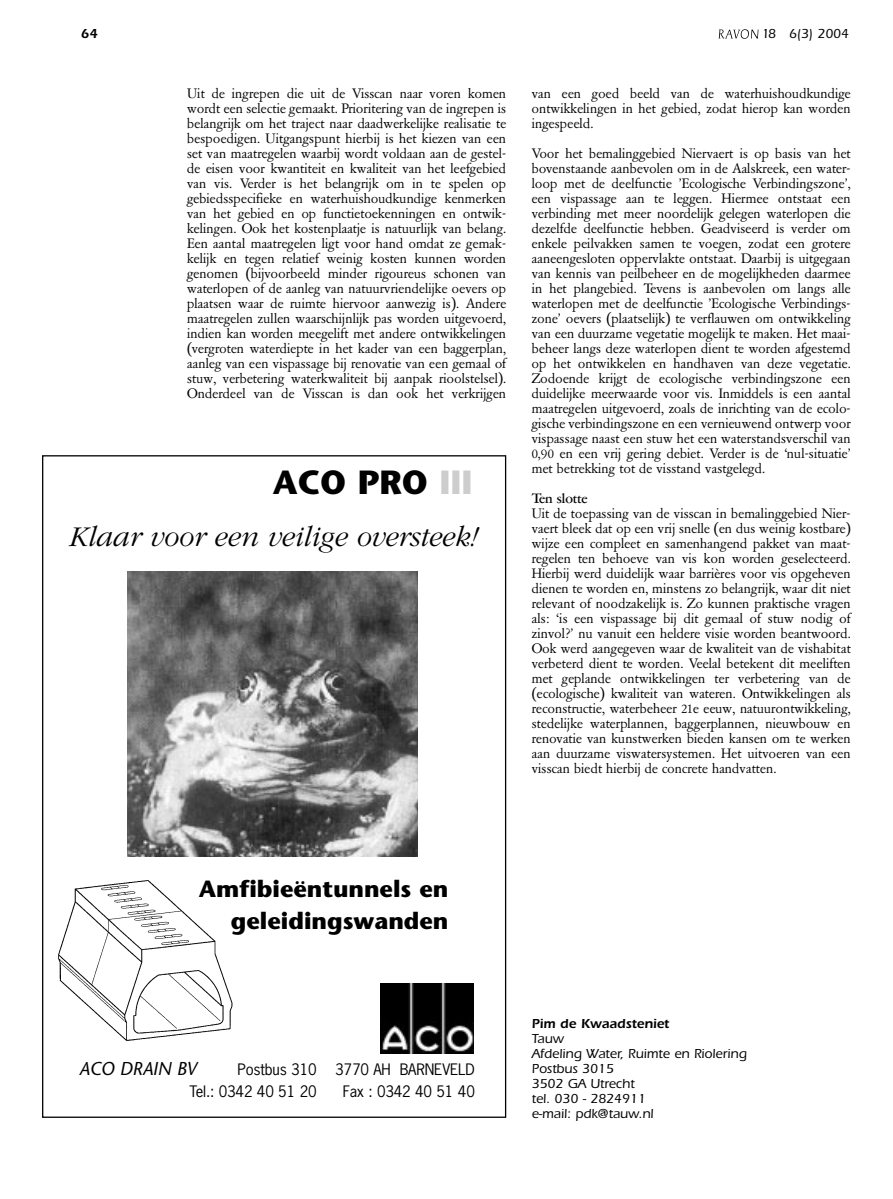
<style>
.page{position:relative;width:893px;height:1199px;background:#fff}
.page>*{position:absolute;margin:0;border:0;box-sizing:border-box;transform-origin:0 0}
.t1{font:700 33.45px "Stone Sans";color:#000}
.t2{font:italic 300 29.7px "Garamond";color:#000}
.t3{font:700 23.4px/31.7px "Stone Sans";color:#000;text-align:right}
.t4{font:italic 18.6px "Stone Sans";letter-spacing:-.01em;color:#000}
.t5{font:14.85px/22.4px "News Gothic";letter-spacing:-.01em;color:#000}
.t6{font:13.5px/15px "Garamont Amsterdam BQ";color:#000;text-align:justify}
.t7{font:500 13.5px/15px "Itc Eras";color:#000}
.t8{font:600 13.5px "Itc Eras";color:#000}
.t9{font:500 13.5px "Garamont Amsterdam BQ";color:#000}
.s1{color:#cdcdcd}
</style>
<div class="page">
<svg style="left:718px;top:29px;width:40px;height:10px"></svg>
<img style="left:380px;top:983px;width:93px;height:70px">
<img style="left:127px;top:571px;width:290px;height:285px">
<img style="left:58px;top:880px;width:175px;height:161px">
<p class="t8" style="left:81px;top:29px;width:19px">64</p>
<p class="t7" style="left:761px;top:27px;width:89px">18 6(3) 2004</p>
<p class="t6" style="left:187px;top:87px;width:320px">Uit de ingrepen die uit de Visscan naar voren komen wordt een selectie gemaakt. Prioritering van de ingrepen is belangrijk om het traject naar daadwerkelijke realisatie te bespoedigen. Uitgangspunt hierbij is het kiezen van een set van maatregelen waarbij wordt voldaan aan de gestel&shy;de eisen voor kwantiteit en kwaliteit van het leefgebied van vis. Verder is het belangrijk om in te spelen op gebiedsspecifieke en waterhuishoudkundige kenmerken van het gebied en op functietoekenningen en ontwik&shy;kelingen. Ook het kostenplaatje is natuurlijk van belang.<br>Een aantal maatregelen ligt voor hand omdat ze gemak&shy;kelijk en tegen relatief weinig kosten kunnen worden genomen (bijvoorbeeld minder rigoureus schonen van waterlopen of de aanleg van natuurvriendelijke oevers op plaatsen waar de ruimte hiervoor aanwezig is). Andere maatregelen zullen waarschijnlijk pas worden uitgevoerd, indien kan worden meegelift met andere ontwikkelingen (vergroten waterdiepte in het kader van een baggerplan, aanleg van een vispassage bij renovatie van een gemaal of stuw, verbetering waterkwaliteit bij aanpak rioolstelsel).<br>Onderdeel van de Visscan is dan ook het verkrijgen</p>
<p class="t6" style="left:531px;top:87px;width:320px">van een goed beeld van de waterhuishoudkundige ontwikkelingen in het gebied, zodat hierop kan worden ingespeeld.</p>
<p class="t6" style="left:531px;top:147px;width:320px">Voor het bemalinggebied Niervaert is op basis van het bovenstaande aanbevolen om in de Aalskreek, een water&shy;loop met de deelfunctie ’Ecologische Verbindingszone’, een vispassage aan te leggen. Hiermee ontstaat een verbinding met meer noordelijk gelegen waterlopen die dezelfde deelfunctie hebben. Geadviseerd is verder om enkele peilvakken samen te voegen, zodat een grotere aaneengesloten oppervlakte ontstaat. Daarbij is uitgegaan van kennis van peilbeheer en de mogelijkheden daarmee in het plangebied. Tevens is aanbevolen om langs alle waterlopen met de deelfunctie ’Ecologische Verbindings&shy;zone’ oevers (plaatselijk) te verflauwen om ontwikkeling van een duurzame vegetatie mogelijk te maken. Het maai&shy;beheer langs deze waterlopen dient te worden afgestemd op het ontwikkelen en handhaven van deze vegetatie.<br>Zodoende krijgt de ecologische verbindingszone een duidelijke meerwaarde voor vis. Inmiddels is een aantal maatregelen uitgevoerd, zoals de inrichting van de ecolo&shy;gische verbindingszone en een vernieuwend ontwerp voor vispassage naast een stuw het een waterstandsverschil van 0,90 en een vrij gering debiet. Verder is de ‘nul-situatie’ met betrekking tot de visstand vastgelegd.</p>
<p class="t9" style="left:531px;top:493px;width:57px">Ten slotte</p>
<p class="t6" style="left:531px;top:507px;width:320px">Uit de toepassing van de visscan in bemalinggebied Nier&shy;vaert bleek dat op een vrij snelle (en dus weinig kostbare) wijze een compleet en samenhangend pakket van maat&shy;regelen ten behoeve van vis kon worden geselecteerd.<br>Hierbij werd duidelijk waar barrières voor vis opgeheven dienen te worden en, minstens zo belangrijk, waar dit niet relevant of noodzakelijk is. Zo kunnen praktische vragen als: ‘is een vispassage bij dit gemaal of stuw nodig of zinvol?’ nu vanuit een heldere visie worden beantwoord.<br>Ook werd aangegeven waar de kwaliteit van de vishabitat verbeterd dient te worden. Veelal betekent dit meeliften met geplande ontwikkelingen ter verbetering van de (ecologische) kwaliteit van wateren. Ontwikkelingen als reconstructie, waterbeheer 21e eeuw, natuurontwikkeling, stedelijke waterplannen, baggerplannen, nieuwbouw en renovatie van kunstwerken bieden kansen om te werken aan duurzame viswatersystemen. Het uitvoeren van een visscan biedt hierbij de concrete handvatten.</p>
<h1 class="t1" style="left:273px;top:469px;width:201px">ACO PRO <span class="s1">III</span></h1>
<h2 class="t2" style="left:68px;top:525px;width:410px">Klaar voor een veilige oversteek!</h2>
<h3 class="t3" style="left:199px;top:875px;width:251px">Amfibieëntunnels en geleidingswanden</h3>
<h3 class="t4" style="left:79px;top:1061px;width:119px">ACO DRAIN BV</h3>
<p class="t5" style="left:189px;top:1059px;width:287px;text-indent:48px">Postbus 310 3770 AH BARNEVELD<br>Tel.: 0342 40 51 20</p>
<p class="t5" style="left:343px;top:1081px;width:133px">Fax : 0342 40 51 40</p>
<p class="t8" style="left:531px;top:1019px;width:139px">Pim de Kwaadsteniet</p>
<p class="t7" style="left:531px;top:1032px;width:216px">Tauw<br>Afdeling Water, Ruimte en Riolering<br>Postbus 3015<br>3502 GA Utrecht<br>tel. 030 - 2824911<br>e-mail: pdk@tauw.nl</p>
</div>
